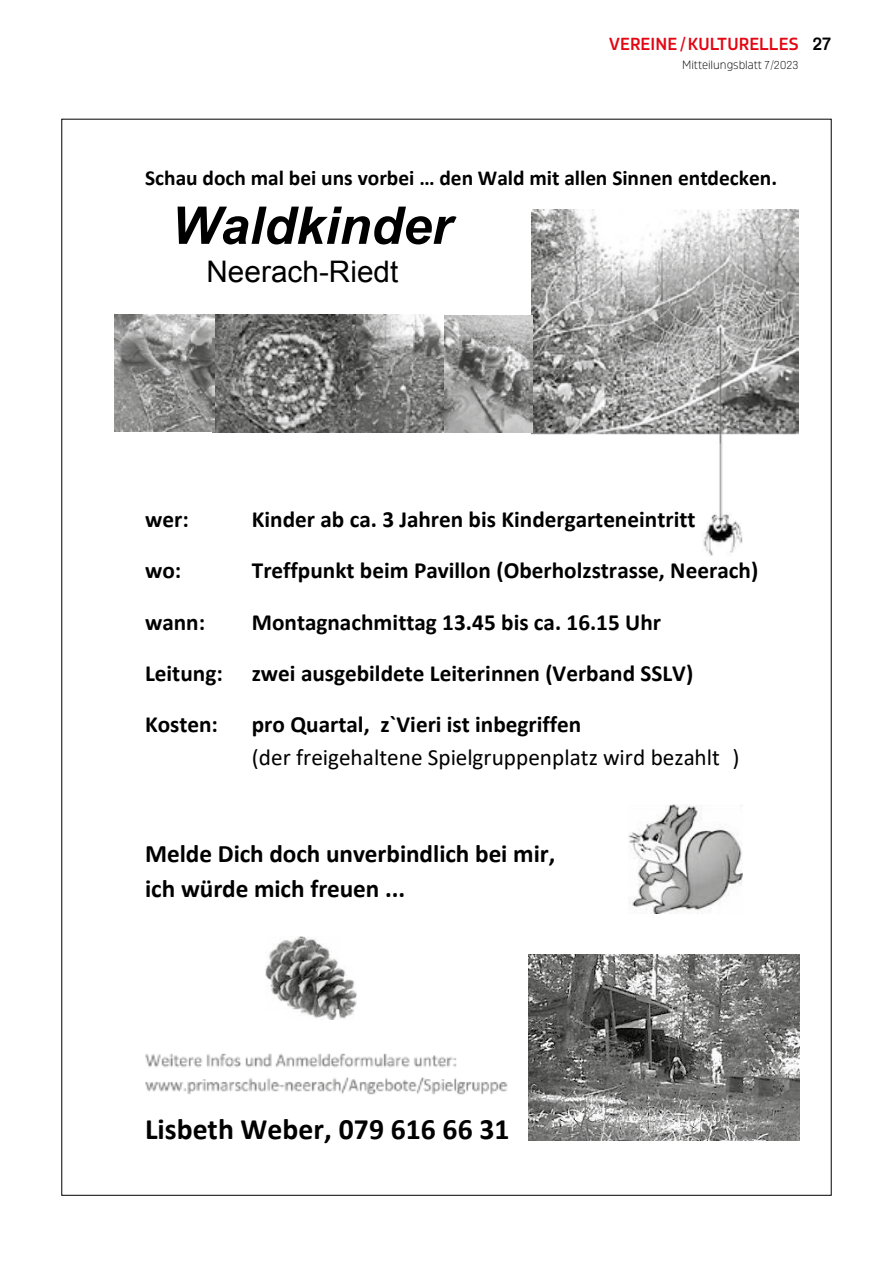
<style>
.page{position:relative;width:893px;height:1263px;background:#fff}
.page>*{position:absolute;margin:0;border:0;box-sizing:border-box;transform-origin:0 0}
.t1{font:italic 700 52.05px "Arial";color:#000}
.t2{font:700 29.7px "Calibri";color:#000}
.t3{font:29.7px "Arial";color:#000}
.t4{font:700 25.2px/35.2px "Calibri";color:#000}
.t5{font:700 23.25px/51.2px "Calibri";color:#000}
.t6{font:23.25px "Calibri";color:#000}
.t7{font:700 21.45px "Calibri";color:#000}
.t8{font:600 18px "Amfibia";color:#000}
.t9{font:600 17.4px "Amfibia";color:#e30613}
.t10{font:300 12px "Amfibia";color:#000}
.s1{font-size:18px}
.s2{font-size:11.7px}
</style>
<div class="page">
<img style="left:215px;top:315px;width:141px;height:117px">
<img style="left:266px;top:936px;width:90px;height:84px">
<img style="left:532px;top:209px;width:267px;height:347px">
<img style="left:356px;top:315px;width:176px;height:117px">
<img style="left:114px;top:314px;width:101px;height:118px">
<img style="left:629px;top:804px;width:114px;height:109px">
<img style="left:529px;top:954px;width:270px;height:186px">
<img style="left:145px;top:1053px;width:363px;height:42px">
<p class="t9" style="left:609px;top:33px;width:191px">VEREINE <span class="s1">/</span> KULTURELLES</p>
<p class="t10" style="left:682px;top:58px;width:118px">Mitteilungsblatt <span class="s2">7</span>/<span class="s2">2023</span></p>
<p class="t8" style="left:812px;top:33px;width:20px">27</p>
<p class="t7" style="left:145px;top:163px;width:634px">Schau doch mal bei uns vorbei … den Wald mit allen Sinnen entdecken.</p>
<h1 class="t1" style="left:171px;top:192px;width:282px">Waldkinder</h1>
<p class="t3" style="left:207px;top:253px;width:193px">Neerach-Riedt</p>
<p class="t5" style="left:145px;top:493px;width:45px">wer:</p>
<p class="t5" style="left:252px;top:493px;width:445px">Kinder ab ca. 3 Jahren bis Kindergarteneintritt</p>
<p class="t5" style="left:145px;top:545px;width:38px">wo:</p>
<p class="t5" style="left:252px;top:545px;width:508px">Treffpunkt beim Pavillon (Oberholzstrasse, Neerach)</p>
<p class="t5" style="left:145px;top:596px;width:62px">wann:</p>
<p class="t5" style="left:145px;top:596px;width:550px;text-indent:107px">Montagnachmittag 13.45 bis ca. 16.15 Uhr<br>Leitung: zwei ausgebildete Leiterinnen (Verband SSLV)<br>Kosten:</p>
<p class="t5" style="left:252px;top:698px;width:331px">pro Quartal, z`Vieri ist inbegriffen</p>
<p class="t6" style="left:252px;top:741px;width:489px">(der freigehaltene Spielgruppenplatz wird bezahlt )</p>
<p class="t4" style="left:145px;top:835px;width:412px">Melde Dich doch unverbindlich bei mir, ich würde mich freuen ...</p>
<p class="t2" style="left:145px;top:1108px;width:366px">Lisbeth Weber, 079 616 66 31</p>
</div>
